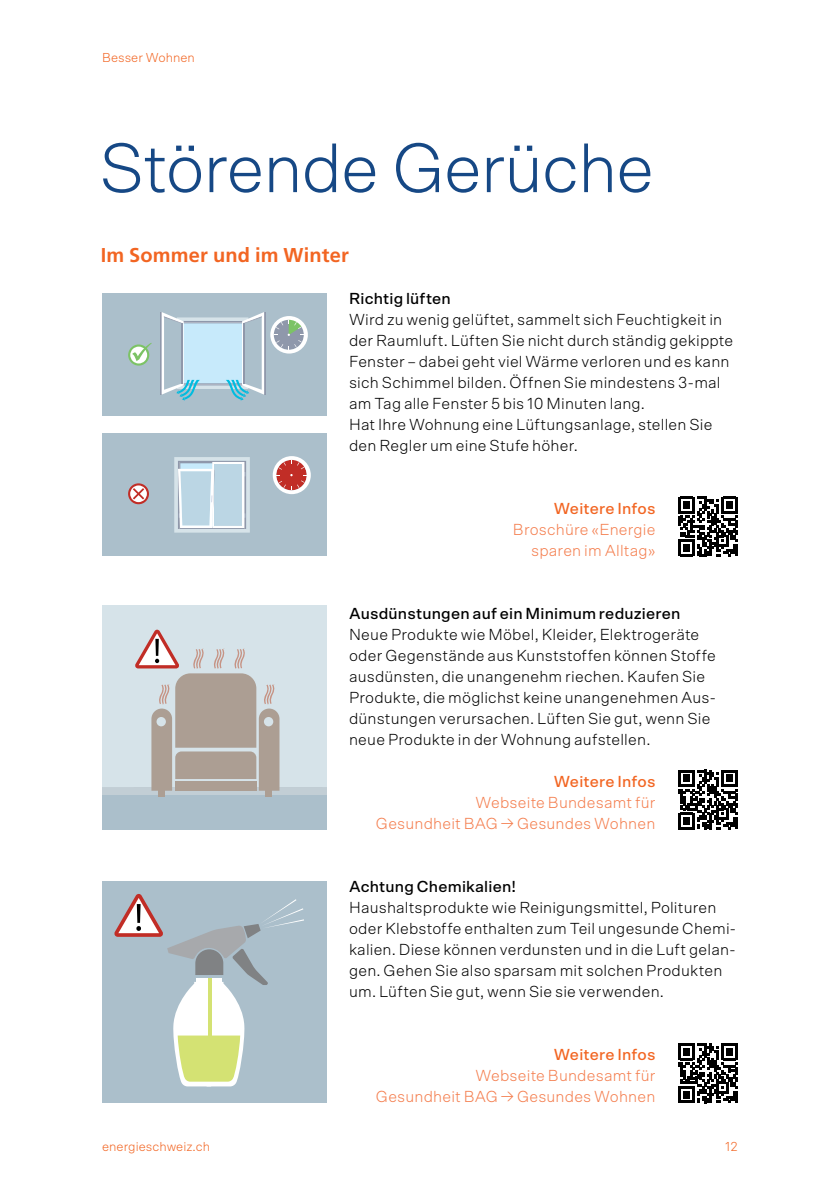
<style>
.page{position:relative;width:840px;height:1191px;background:#fff}
.page>*{position:absolute;margin:0;border:0;box-sizing:border-box;transform-origin:0 0}
.t1{font:300 70px "Scto Grotesk A";letter-spacing:-.02em;color:#164885}
.t2{font:700 20px "Frutiger LT Std";letter-spacing:.01em;color:#f26522}
.t3{font:300 16px/21px "Scto Grotesk A";letter-spacing:.01em;color:#000}
.t4{font:300 16px/21px "Scto Grotesk A";letter-spacing:.01em;color:#f47d4d;text-align:right}
.t5{font:500 16px "Scto Grotesk A";letter-spacing:.01em;color:#000}
.t6{font:500 16px "Scto Grotesk A";letter-spacing:.01em;color:#f26522}
.t7{font:300 13px "Scto Grotesk A";color:#f26522}
</style>
<div class="page">
<svg style="left:678px;top:497px;width:59px;height:59px"></svg>
<div style="left:102px;top:293px;width:224px;height:123px;background:#abbfcb"></div>
<hr style="left:160px;top:312px;width:1px;height:83px;background:#8f98ab">
<hr style="left:264px;top:312px;width:1px;height:83px;background:#8f98ab">
<svg style="left:161px;top:312px;width:103px;height:88px"></svg>
<svg style="left:128px;top:343px;width:24px;height:22px"></svg>
<svg style="left:270px;top:316px;width:38px;height:37px"></svg>
<div style="left:102px;top:433px;width:224px;height:123px;background:#abbfcb"></div>
<svg style="left:174px;top:457px;width:76px;height:75px;background:#c6dae5"></svg>
<svg style="left:128px;top:483px;width:21px;height:21px"></svg>
<svg style="left:272px;top:456px;width:38px;height:38px"></svg>
<div style="left:102px;top:605px;width:224px;height:12px;background:#d6e3e9"></div>
<div style="left:102px;top:795px;width:224px;height:34px;background:#abbfcb"></div>
<svg style="left:102px;top:617px;width:224px;height:180px;background:#c8cacb"></svg>
<svg style="left:678px;top:770px;width:59px;height:59px"></svg>
<div style="left:102px;top:881px;width:224px;height:222px;background:#abbfcb"></div>
<svg style="left:114px;top:894px;width:190px;height:192px"></svg>
<svg style="left:678px;top:1043px;width:59px;height:60px"></svg>
<p class="t7" style="left:102px;top:53px;width:94px">Besser Wohnen</p>
<h1 class="t1" style="left:99px;top:133px;width:556px">Störende Gerüche</h1>
<p class="t2" style="left:101px;top:243px;width:249px">Im Sommer und im Winter</p>
<p class="t5" style="left:349px;top:290px;width:103px">Richtig lüften</p>
<p class="t3" style="left:349px;top:309px;width:385px">Wird zu wenig gelüftet, sammelt sich Feuchtigkeit in der Raumluft. Lüften Sie nicht durch ständig gekippte Fenster – dabei geht viel Wärme verloren und es kann sich Schimmel bilden. Öffnen Sie mindestens 3-mal am Tag alle Fenster 5 bis 10 Minuten lang.<br>Hat Ihre Wohnung eine Lüftungsanlage, stellen Sie den Regler um eine Stufe höher.</p>
<p class="t6" style="left:553px;top:500px;width:103px">Weitere Infos</p>
<p class="t4" style="left:512px;top:519px;width:144px">Broschüre «Energie sparen im Alltag»</p>
<p class="t5" style="left:349px;top:605px;width:333px">Ausdünstungen auf ein Minimum reduzieren</p>
<p class="t3" style="left:349px;top:624px;width:368px">Neue Produkte wie Möbel, Kleider, Elektrogeräte oder Gegenstände aus Kunststoffen können Stoffe ausdünsten, die unangenehm riechen. Kaufen Sie Produkte, die möglichst keine unangenehmen Aus&shy;dünstungen verursachen. Lüften Sie gut, wenn Sie neue Produkte in der Wohnung aufstellen.</p>
<p class="t6" style="left:553px;top:773px;width:103px">Weitere Infos</p>
<p class="t4" style="left:376px;top:792px;width:281px">Webseite Bundesamt für<br>Gesundheit BAG → Gesundes Wohnen</p>
<p class="t5" style="left:349px;top:878px;width:168px">Achtung Chemikalien!</p>
<p class="t3" style="left:349px;top:897px;width:388px">Haushaltsprodukte wie Reinigungsmittel, Polituren oder Klebstoffe enthalten zum Teil ungesunde Chemi&shy;kalien. Diese können verdunsten und in die Luft gelan&shy;gen. Gehen Sie also sparsam mit solchen Produkten um. Lüften Sie gut, wenn Sie sie verwenden.</p>
<p class="t6" style="left:553px;top:1046px;width:103px">Weitere Infos</p>
<p class="t4" style="left:376px;top:1065px;width:281px">Webseite Bundesamt für<br>Gesundheit BAG → Gesundes Wohnen</p>
<p class="t7" style="left:102px;top:1142px;width:109px">energieschweiz.ch</p>
<p class="t7" style="left:724px;top:1140px;width:14px">12</p>
</div>
